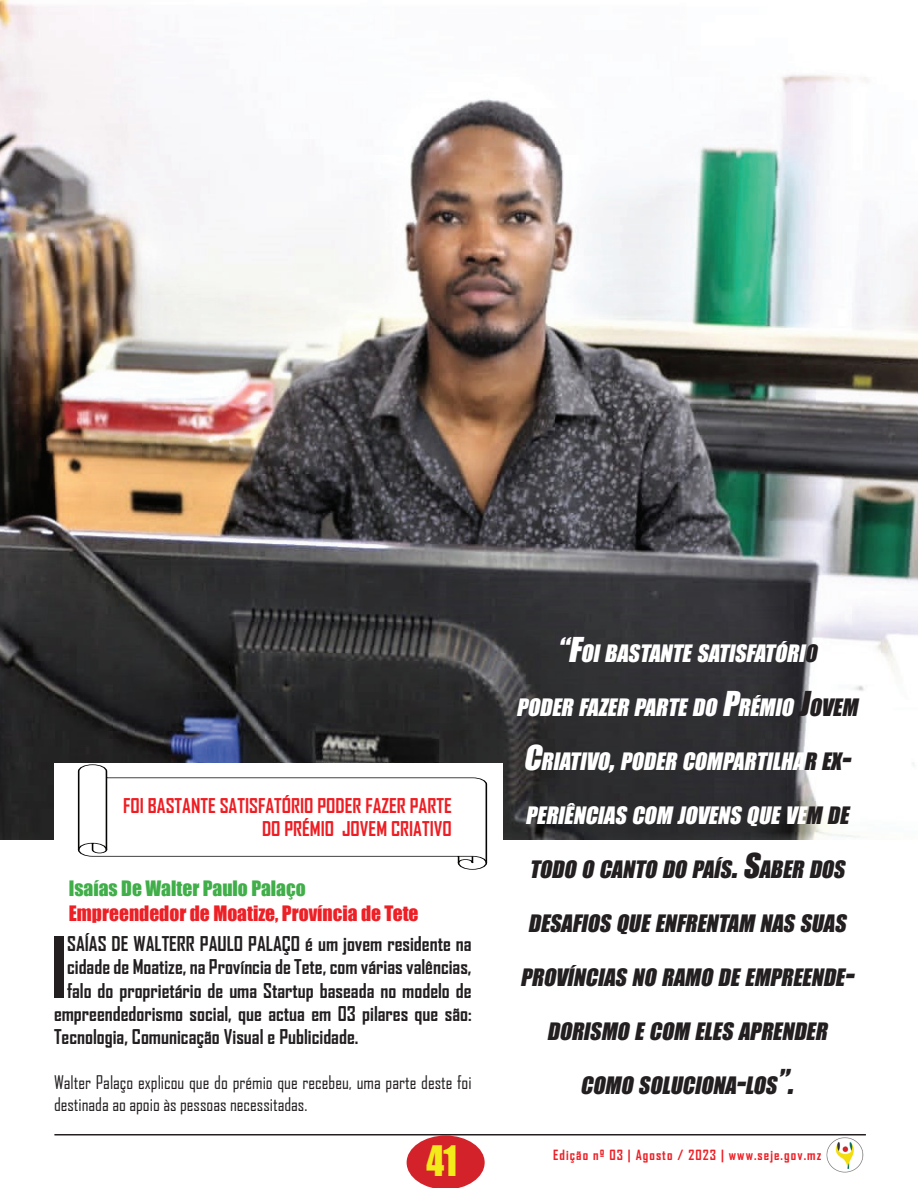
<style>
.page{position:relative;width:918px;height:1188px;background:#fff}
.page>*{position:absolute;margin:0;border:0;box-sizing:border-box;transform-origin:0 0}
.t1{font:700 80.7px "Agency FB";color:#231f20}
.t2{font:38.7px "Impact";color:#f2eb19;scale:.92 1}
.t3{font:italic 22.05px "Impact";color:#231f20}
.t4{font:italic 22.05px "Impact";color:#fff}
.t5{font:700 19.5px "Agency FB";color:#231f20}
.t6{font:700 19.5px/23.4px "Agency FB";color:#ee1d23;text-align:right}
.t7{font:19.5px "Impact";color:#ed2026}
.t8{font:19.5px "Impact";color:#40ae49}
.t9{font:18px/21.6px "Agency FB";color:#231f20}
.t10{font:700 13.5px "Agency FB";letter-spacing:.08em;color:#ed2026}
.s1{font-size:31.5px}
.s2{color:#231f20}
.s3{font-size:31.5px;color:#231f20}
</style>
<div class="page">
<img style="left:0;top:0;width:918px;height:839px">
<div style="left:54px;top:763px;width:448px;height:108px;background:#fff"></div>
<svg style="left:77px;top:764px;width:411px;height:106px"></svg>
<svg style="left:407px;top:1136px;width:78px;height:52px"></svg>
<img style="left:826px;top:1137px;width:38px;height:35px">
<hr style="left:54px;top:1134px;width:812px;height:2px;background:#231f20">
<p class="t6" style="left:123px;top:794px;width:330px">FOI BASTANTE SATISFATÓRIO PODER FAZER PARTE<br>DO PRÉMIO JOVEM CRIATIVO</p>
<p class="t8" style="left:69px;top:873px;width:238px">Isaías De Walter Paulo Palaço</p>
<p class="t7" style="left:69px;top:898px;width:351px">Empreendedor de Moatize, Província de Tete</p>
<h1 class="t1" style="left:50px;top:917px;width:18px">I</h1>
<p class="t5" style="left:67px;top:931px;width:406px">SAÍAS DE WALTERR PAULO PALAÇO é um jovem residente na</p>
<p class="t5" style="left:67px;top:955px;width:406px">cidade de Moatize, na Província de Tete, com várias valências,</p>
<p class="t5" style="left:67px;top:978px;width:406px">falo do proprietário de uma Startup baseada no modelo de</p>
<p class="t5" style="left:54px;top:1002px;width:419px">empreendedorismo social, que actua em 03 pilares que são:</p>
<p class="t5" style="left:54px;top:1025px;width:306px">Tecnologia, Comunicação Visual e Publicidade.</p>
<p class="t9" style="left:54px;top:1072px;width:419px">Walter Palaço explicou que do prémio que recebeu, uma parte deste foi destinada ao apoio às pessoas necessitadas.</p>
<p class="t4" style="left:557px;top:636px;width:267px"><span class="s1">“F</span>OI BASTANTE SATISFATÓRI<span class="s2">O</span></p>
<p class="t4" style="left:516px;top:690px;width:348px">PODER FAZER PARTE DO <span class="s1">P</span>RÉMIO <span class="s3">J</span><span class="s2">OVEM</span></p>
<p class="t4" style="left:523px;top:744px;width:337px"><span class="s1">C</span>RIATIVO<span class="s1">,</span>PODER COMPARTILHA<span class="s2">R EX</span><span class="s3">-</span></p>
<p class="t4" style="left:525px;top:798px;width:330px">PERIÊNCIAS COM JOVENS QUE VE<span class="s2">M DE</span></p>
<p class="t3" style="left:529px;top:852px;width:323px">TODO O CANTO DO PAÍS<span class="s1">.S</span>ABER DOS</p>
<p class="t3" style="left:528px;top:906px;width:325px">DESAFIOS QUE ENFRENTAM NAS SUAS</p>
<p class="t3" style="left:520px;top:960px;width:343px">PROVÍNCIAS NO RAMO DE EMPREENDE<span class="s1">-</span></p>
<p class="t3" style="left:547px;top:1014px;width:287px">DORISMO E COM ELES APRENDER</p>
<p class="t3" style="left:580px;top:1068px;width:223px">COMO SOLUCIONA<span class="s1">-</span>LOS<span class="s1">”.</span></p>
<h2 class="t2" style="left:427px;top:1131px;width:35px">41</h2>
<p class="t10" style="left:553px;top:1147px;width:270px">Edição nº 03 | Agosto / 2023 | www.seje.gov.mz</p>
</div>
